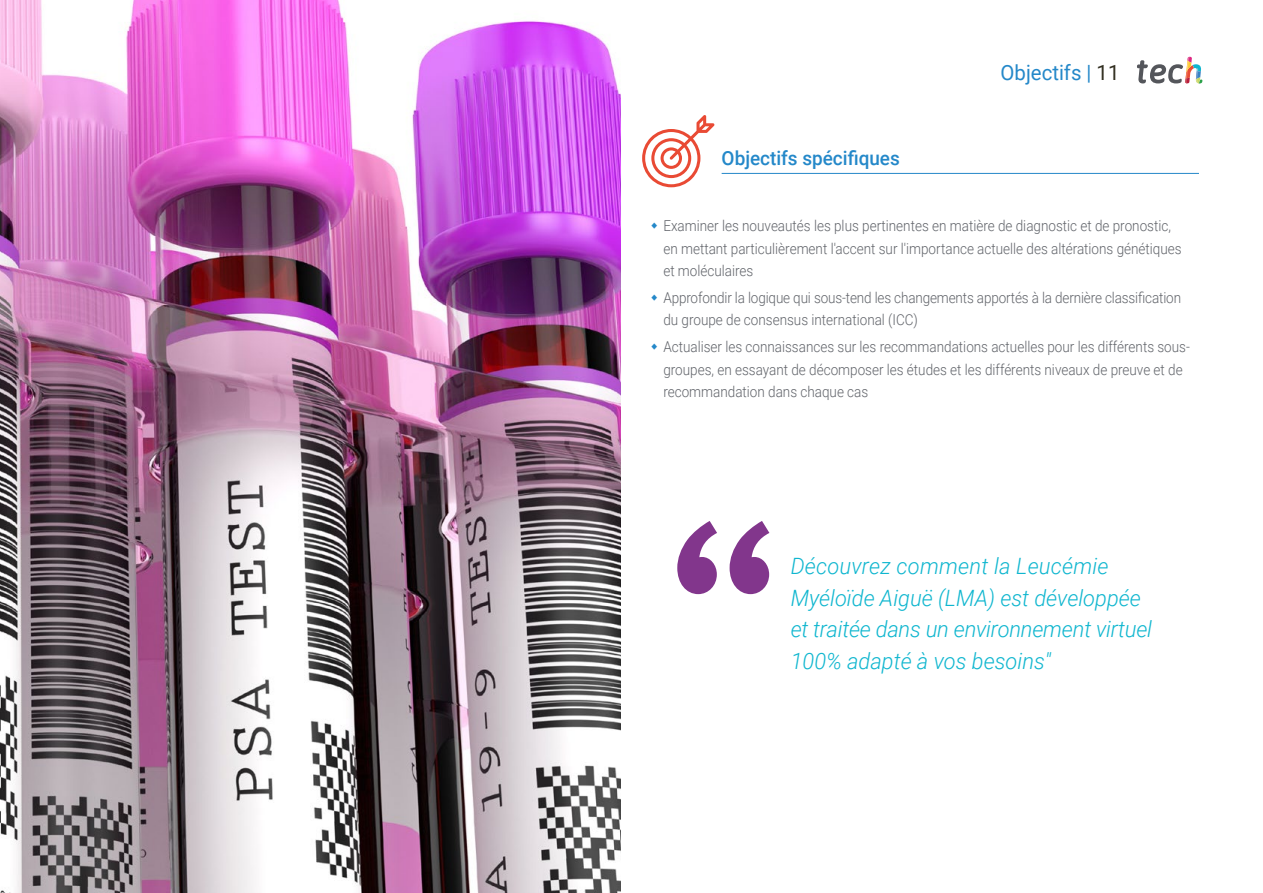
<style>
.page{position:relative;width:1263px;height:893px;background:#fff}
.page>*{position:absolute;margin:0;border:0;box-sizing:border-box;transform-origin:0 0}
.t1{font:italic 300 22.5px/31.5px "Roboto";color:#0fb6cf}
.t2{font:21px "Roboto";color:#2488c9}
.t3{font:500 19.5px "Roboto";color:#2488c9}
.t4{font:300 15px/22.5px "Roboto";color:#61646a;scale:.9 1}
.s1{color:#312e20}
</style>
<div class="page">
<img style="left:0;top:0;width:621px;height:893px">
<svg style="left:1137px;top:57px;width:65px;height:27px"></svg>
<svg style="left:677px;top:521px;width:92px;height:73px"></svg>
<svg style="left:642px;top:115px;width:72px;height:72px"></svg>
<hr style="left:722px;top:173px;width:477px;height:1px;background:#2488c9">
<h3 class="t3" style="left:722px;top:144px;width:180px">Objectifs spécifiques</h3>
<h2 class="t2" style="left:1000px;top:57px;width:120px">Objectifs | <span class="s1">11</span></h2>
<p class="t4" style="left:663px;top:214px;width:577px">Examiner les nouveautés les plus pertinentes en matière de diagnostic et de pronostic, en mettant particulièrement l'accent sur l'importance actuelle des altérations génétiques et moléculaires</p>
<p class="t4" style="left:663px;top:286px;width:577px">Approfondir la logique qui sous-tend les changements apportés à la dernière classification du groupe de consensus international (ICC)</p>
<p class="t4" style="left:663px;top:335px;width:586px">Actualiser les connaissances sur les recommandations actuelles pour les différents sous&shy;groupes, en essayant de décomposer les études et les différents niveaux de preuve et de recommandation dans chaque cas</p>
<h1 class="t1" style="left:791px;top:549px;width:363px">Découvrez comment la Leucémie Myéloïde Aiguë (LMA) est développée et traitée dans un environnement virtuel 100% adapté à vos besoins"</h1>
</div>
